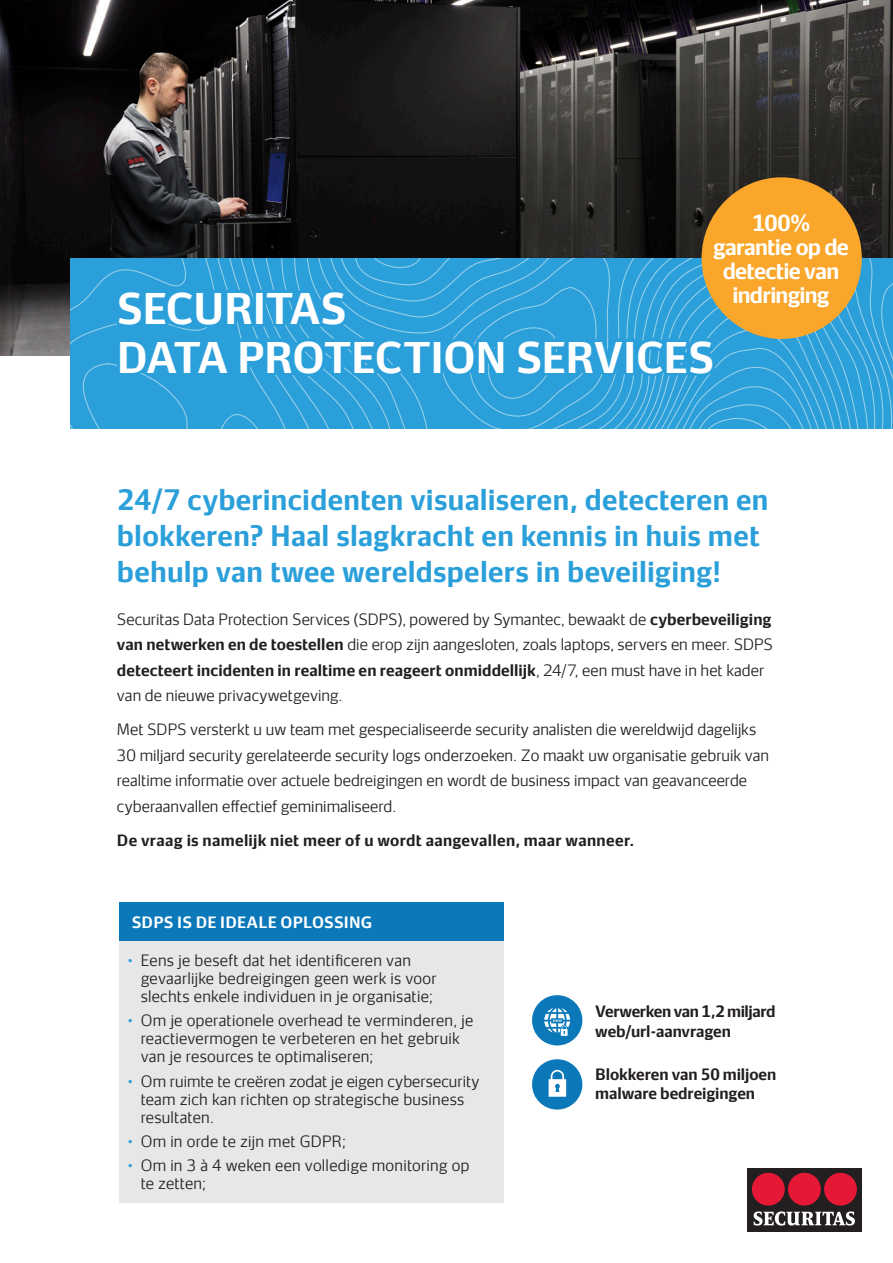
<style>
.page{position:relative;width:893px;height:1263px;background:#fff}
.page>*{position:absolute;margin:0;border:0;box-sizing:border-box;transform-origin:0 0}
.Headline_cover{font:700 40.5px/48.6px "Securitas Sans TT";letter-spacing:-.015em;color:#fff}
.t1{font:700 27px/36px "Securitas Sans TT";letter-spacing:.01em;color:#2a9fd9}
.t2{font:700 21px/24px "Securitas Sans TT";letter-spacing:-.035em;color:#fff;text-align:center}
.t3{font:15px/18px "Securitas Sans TT";letter-spacing:.01em;color:#231f20}
.t4{font:700 15px "Securitas Sans TT";letter-spacing:.02em;color:#231f20}
.t5{font:700 15px/19.5px "Securitas Sans TT";color:#231f20}
.t6{font:700 15px/19.5px "Securitas Sans TT";letter-spacing:-.02em;color:#231f20}
.t7{font:700 15px "Securitas Sans TT";letter-spacing:.015em;color:#fff}
.s1{font-weight:700}
.s2{font-weight:700;color:#2a9fd9}
</style>
<div class="page">
<img style="left:0;top:0;width:893px;height:356px">
<svg style="left:70px;top:258px;width:823px;height:170px;background:#31a2da"></svg>
<div style="left:747px;top:1168px;width:115px;height:64px;background:#231f20"></div>
<div style="left:752px;top:1173px;width:33px;height:32px;background:#e51836;border-radius:50%"></div>
<div style="left:824px;top:1173px;width:33px;height:32px;background:#e51836;border-radius:50%"></div>
<div style="left:788px;top:1173px;width:33px;height:32px;background:#e51836;border-radius:50%"></div>
<svg style="left:754px;top:1211px;width:101px;height:14px"></svg>
<div style="left:532px;top:995px;width:50px;height:50px;background:#0a78b9;border-radius:50%"></div>
<svg style="left:544px;top:1008px;width:26px;height:28px"></svg>
<div style="left:532px;top:1059px;width:50px;height:50px;background:#0a78b9;border-radius:50%"></div>
<svg style="left:549px;top:1070px;width:17px;height:27px"></svg>
<div style="left:119px;top:941px;width:385px;height:261px;background:#e6e7e9"></div>
<div style="left:119px;top:903px;width:385px;height:38px;background:#0a78b9"></div>
<div style="left:702px;top:177px;width:160px;height:162px;background:#f9a62a;border-radius:50%"></div>
<svg style="left:112px;top:285px;width:608px;height:95px;background:#2ea0d9"></svg>
<p class="t2" style="left:713px;top:208px;width:137px">100% garantie op de detectie van indringing</p>
<p class="Headline_cover" style="left:117px;top:279px;width:599px">SECURITAS<br>DATA PROTECTION SERVICES</p>
<p class="t1" style="left:117px;top:479px;width:653px">24/7 cyberincidenten visualiseren, detecteren en blokkeren? Haal slagkracht en kennis in huis met behulp van twee wereldspelers in beveiliging!</p>
<p class="t3" style="left:117px;top:605px;width:658px;line-height:25.5px">Securitas Data Protection Services (SDPS), powered by Symantec, bewaakt de <span class="s1">cyberbeveiliging van netwerken en de toestellen</span> die erop zijn aangesloten, zoals laptops, servers en meer. SDPS <span class="s1">detecteert incidenten in realtime en reageert onmiddellijk</span>, 24/7, een must have in het kader van de nieuwe privacywetgeving.</p>
<p class="t3" style="left:117px;top:715px;width:654px;line-height:25.5px">Met SDPS versterkt u uw team met gespecialiseerde security analisten die wereldwijd dagelijks 30 miljard security gerelateerde security logs onderzoeken. Zo maakt uw organisatie gebruik van realtime informatie over actuele bedreigingen en wordt de business impact van geavanceerde cyberaanvallen effectief geminimaliseerd.</p>
<p class="t4" style="left:117px;top:827px;width:519px">De vraag is namelijk niet meer of u wordt aangevallen, maar wanneer.</p>
<p class="t7" style="left:132px;top:909px;width:242px">SDPS IS DE IDEALE OPLOSSING</p>
<p class="t3" style="left:141px;top:949px;width:297px;text-indent:-13px"><span class="s2">•</span> Eens je beseft dat het identificeren van gevaarlijke bedreigingen geen werk is voor slechts enkele individuen in je organisatie;</p>
<p class="t3" style="left:141px;top:1010px;width:334px;text-indent:-13px"><span class="s2">•</span> Om je operationele overhead te verminderen, je reactievermogen te verbeteren en het gebruik van je resources te optimaliseren;</p>
<p class="t3" style="left:141px;top:1070px;width:340px;text-indent:-13px"><span class="s2">•</span> Om ruimte te creëren zodat je eigen cybersecurity team zich kan richten op strategische business resultaten.</p>
<p class="t3" style="left:128px;top:1130px;width:219px"><span class="s2">•</span> Om in orde te zijn met GDPR;</p>
<p class="t3" style="left:141px;top:1155px;width:330px;text-indent:-13px"><span class="s2">•</span> Om in 3 à 4 weken een volledige monitoring op te zetten;</p>
<p class="t6" style="left:595px;top:1000px;width:182px">Verwerken van 1,2 miljard web/url-aanvragen</p>
<p class="t5" style="left:595px;top:1063px;width:182px">Blokkeren van 50 miljoen malware bedreigingen</p>
</div>
